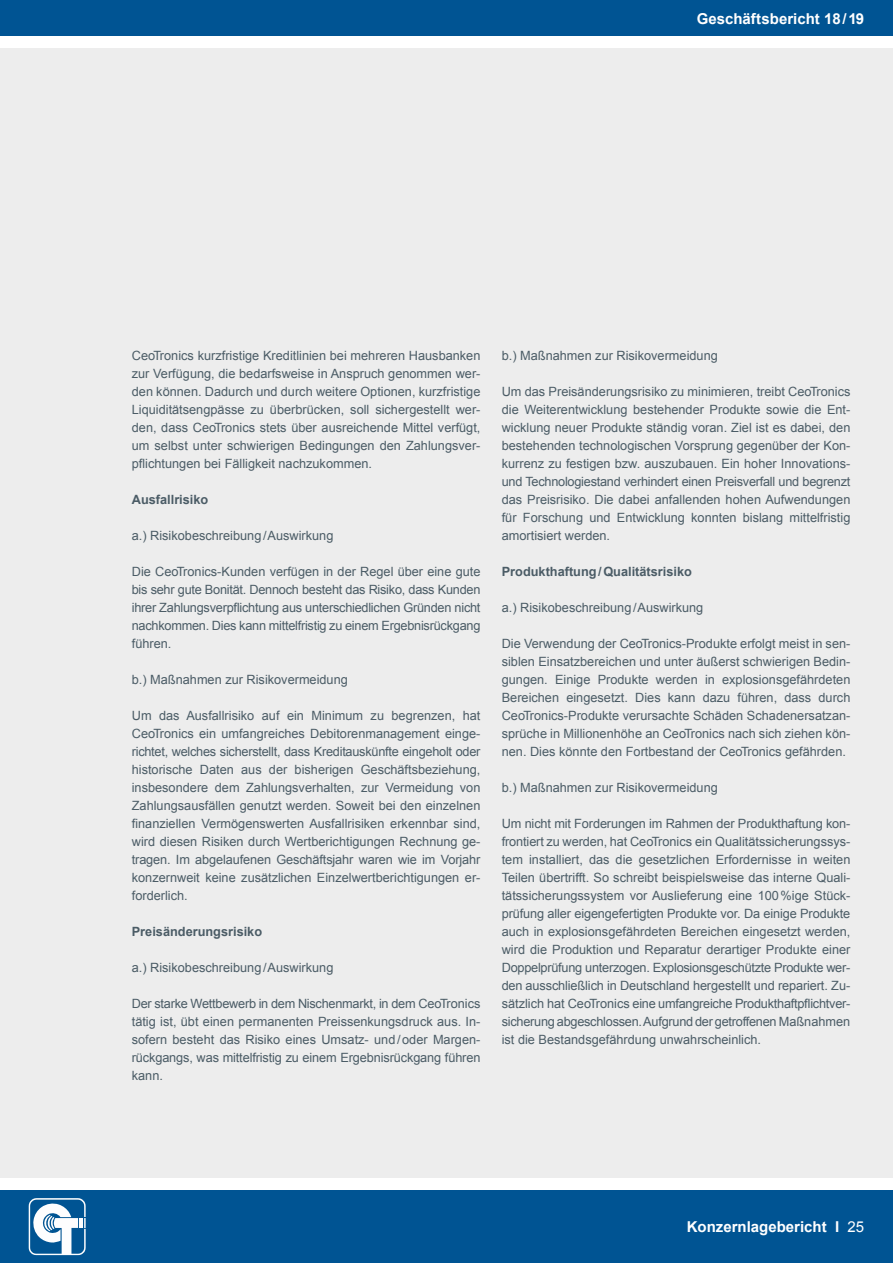
<style>
.page{position:relative;width:893px;height:1263px;background:#fff}
.page>*{position:absolute;margin:0;border:0;box-sizing:border-box;transform-origin:0 0}
.t1{font:700 15px "Arial";color:#fff}
.t2{font:12.75px/18px "Arial";color:#4b5c66;text-align:justify}
.t3{font:700 12.75px "Arial";color:#4b5c66}
.s1{font-weight:400}
</style>
<div class="page">
<div style="left:0;top:49px;width:893px;height:1129px;background:#ededed"></div>
<div style="left:0;top:0;width:893px;height:36px;background:#005493"></div>
<div style="left:0;top:1191px;width:893px;height:72px;background:#005493"></div>
<svg style="left:29px;top:1198px;width:57px;height:57px"></svg>
<p class="t1" style="left:697px;top:8px;width:169px">Geschäftsbericht 18/19</p>
<p class="t2" style="left:132px;top:347px;width:350px">CeoTronics kurzfristige Kreditlinien bei mehreren Hausbanken zur Verfügung, die bedarfsweise in Anspruch genommen wer&shy;den können. Dadurch und durch weitere Optionen, kurzfristige Liquiditätsengpässe zu überbrücken, soll sichergestellt wer&shy;den, dass CeoTronics stets über ausreichende Mittel verfügt, um selbst unter schwierigen Bedingungen den Zahlungsver&shy;pflichtungen bei Fälligkeit nachzukommen.</p>
<p class="t3" style="left:132px;top:491px;width:78px">Ausfallrisiko</p>
<p class="t2" style="left:132px;top:527px;width:203px">a.) Risikobeschreibung/Auswirkung</p>
<p class="t2" style="left:132px;top:563px;width:350px">Die CeoTronics-Kunden verfügen in der Regel über eine gute bis sehr gute Bonität. Dennoch besteht das Risiko, dass Kunden ihrer Zahlungsverpflichtung aus unterschiedlichen Gründen nicht nachkommen. Dies kann mittelfristig zu einem Ergebnisrückgang führen.</p>
<p class="t2" style="left:132px;top:671px;width:218px">b.) Maßnahmen zur Risikovermeidung</p>
<p class="t2" style="left:132px;top:707px;width:350px">Um das Ausfallrisiko auf ein Minimum zu begrenzen, hat CeoTronics ein umfangreiches Debitorenmanagement einge&shy;richtet, welches sicherstellt, dass Kreditauskünfte eingeholt oder historische Daten aus der bisherigen Geschäftsbeziehung, insbesondere dem Zahlungsverhalten, zur Vermeidung von Zahlungsausfällen genutzt werden. Soweit bei den einzelnen finanziellen Vermögenswerten Ausfallrisiken erkennbar sind, wird diesen Risiken durch Wertberichtigungen Rechnung ge&shy;tragen. Im abgelaufenen Geschäftsjahr waren wie im Vorjahr konzernweit keine zusätzlichen Einzelwertberichtigungen er&shy;forderlich.</p>
<p class="t3" style="left:132px;top:923px;width:132px">Preisänderungsrisiko</p>
<p class="t2" style="left:132px;top:959px;width:203px">a.) Risikobeschreibung/Auswirkung</p>
<p class="t2" style="left:132px;top:995px;width:350px">Der starke Wettbewerb in dem Nischenmarkt, in dem CeoTronics tätig ist, übt einen permanenten Preissenkungsdruck aus. In&shy;sofern besteht das Risiko eines Umsatz- und/oder Margen&shy;rückgangs, was mittelfristig zu einem Ergebnisrückgang führen kann.</p>
<p class="t2" style="left:502px;top:347px;width:218px">b.) Maßnahmen zur Risikovermeidung</p>
<p class="t2" style="left:502px;top:383px;width:350px">Um das Preisänderungsrisiko zu minimieren, treibt CeoTronics die Weiterentwicklung bestehender Produkte sowie die Ent&shy;wicklung neuer Produkte ständig voran. Ziel ist es dabei, den bestehenden technologischen Vorsprung gegenüber der Kon&shy;kurrenz zu festigen bzw. auszubauen. Ein hoher Innovations&shy;und Technologiestand verhindert einen Preisverfall und begrenzt das Preisrisiko. Die dabei anfallenden hohen Aufwendungen für Forschung und Entwicklung konnten bislang mittelfristig amortisiert werden.</p>
<p class="t3" style="left:502px;top:563px;width:192px">Produkthaftung/Qualitätsrisiko</p>
<p class="t2" style="left:502px;top:599px;width:203px">a.) Risikobeschreibung/Auswirkung</p>
<p class="t2" style="left:502px;top:635px;width:350px">Die Verwendung der CeoTronics-Produkte erfolgt meist in sen&shy;siblen Einsatzbereichen und unter äußerst schwierigen Bedin&shy;gungen. Einige Produkte werden in explosionsgefährdeten Bereichen eingesetzt. Dies kann dazu führen, dass durch CeoTronics-Produkte verursachte Schäden Schadenersatzan&shy;sprüche in Millionenhöhe an CeoTronics nach sich ziehen kön&shy;nen. Dies könnte den Fortbestand der CeoTronics gefährden.</p>
<p class="t2" style="left:502px;top:779px;width:218px">b.) Maßnahmen zur Risikovermeidung</p>
<p class="t2" style="left:502px;top:815px;width:350px">Um nicht mit Forderungen im Rahmen der Produkthaftung kon&shy;frontiert zu werden, hat CeoTronics ein Qualitätssicherungssys&shy;tem installiert, das die gesetzlichen Erfordernisse in weiten Teilen übertrifft. So schreibt beispielsweise das interne Quali&shy;tätssicherungssystem vor Auslieferung eine 100%ige Stück&shy;prüfung aller eigengefertigten Produkte vor. Da einige Produkte auch in explosionsgefährdeten Bereichen eingesetzt werden, wird die Produktion und Reparatur derartiger Produkte einer Doppelprüfung unterzogen. Explosionsgeschützte Produkte wer&shy;den ausschließlich in Deutschland hergestellt und repariert. Zu&shy;sätzlich hat CeoTronics eine umfangreiche Produkthaftpflichtver&shy;sicherung abgeschlossen. Aufgrund der getroffenen Maßnahmen ist die Bestandsgefährdung unwahrscheinlich.</p>
<p class="t1" style="left:687px;top:1217px;width:179px">Konzernlagebericht I <span class="s1">25</span></p>
</div>
